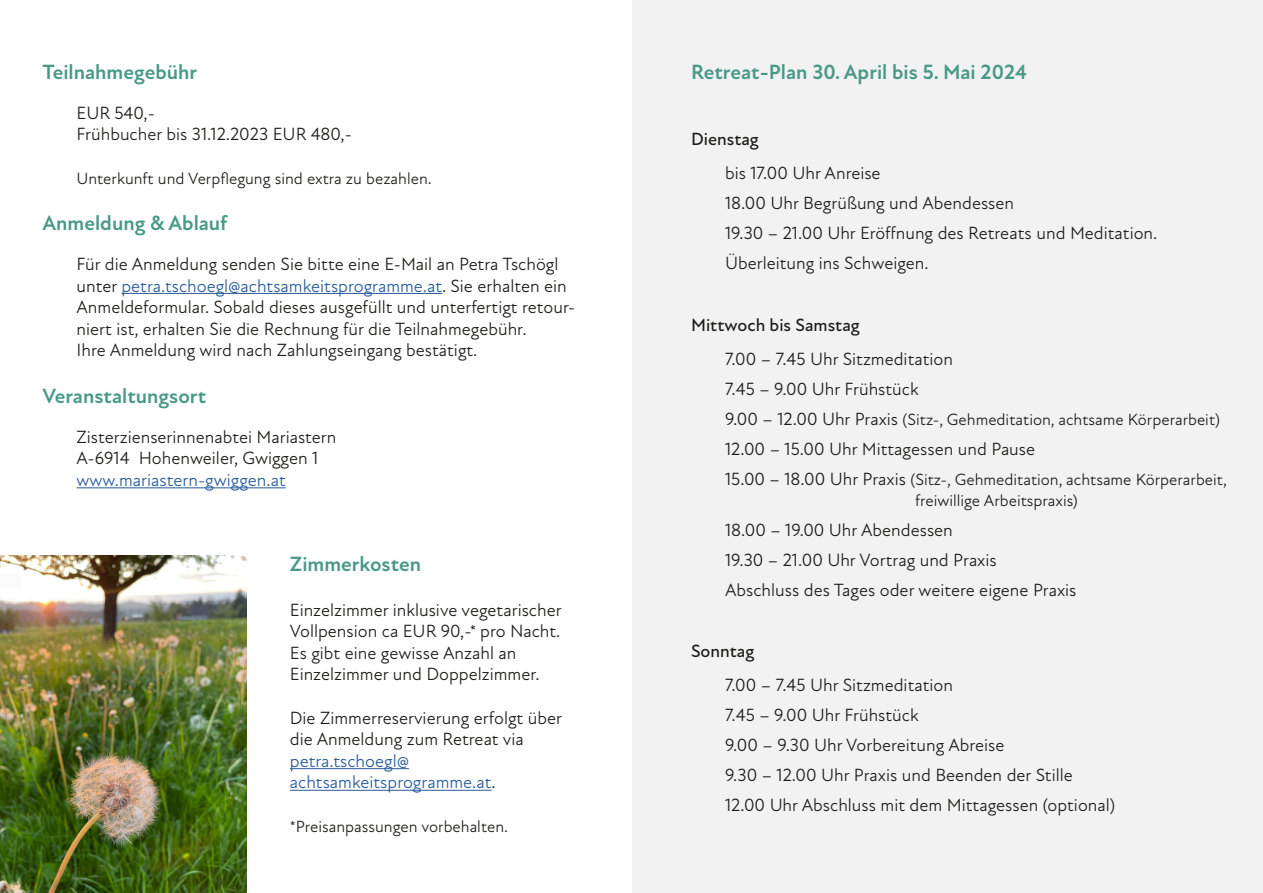
<style>
.page{position:relative;width:1263px;height:893px;background:#fff}
.page>*{position:absolute;margin:0;border:0;box-sizing:border-box;transform-origin:0 0}
.t1{font:700 21px "New Atten";color:#489986}
.t2{font:18px/21.6px "New Atten";color:#1d1d1b}
.t3{font:18px/21.6px "New Atten";color:#275b9c}
.t4{font:500 18px "New Atten";color:#1d1d1b}
.t5{font:16.5px/21px "New Atten";color:#1d1d1b}
.s1{color:#275b9c}
.s2{color:#1d1d1b}
.s3{font-size:18px}
</style>
<div class="page">
<div style="left:632px;top:0;width:631px;height:893px;background:#f3f2f3"></div>
<hr style="left:121px;top:293px;width:321px;height:1px;background:#275b9c">
<hr style="left:77px;top:487px;width:209px;height:1px;background:#275b9c">
<hr style="left:290px;top:768px;width:119px;height:1px;background:#275b9c">
<hr style="left:290px;top:790px;width:202px;height:1px;background:#275b9c">
<img style="left:0;top:555px;width:246px;height:338px">
<p class="t1" style="left:43px;top:60px;width:156px">Teilnahmegebühr</p>
<p class="t2" style="left:77px;top:102px;width:277px">EUR 540,-<br>Frühbucher bis 31.12.2023 EUR 480,-</p>
<p class="t5" style="left:77px;top:168px;width:357px">Unterkunft und Verpflegung sind extra zu bezahlen.</p>
<p class="t1" style="left:43px;top:211px;width:187px">Anmeldung &amp; Ablauf</p>
<p class="t2" style="left:77px;top:253px;width:500px">Für die Anmeldung senden Sie bitte eine E-Mail an Petra Tschögl unter <span class="s1">petra.tschoegl@achtsamkeitsprogramme.at</span>. Sie erhalten ein Anmeldeformular. Sobald dieses ausgefüllt und unterfertigt retour&shy;niert ist, erhalten Sie die Rechnung für die Teilnahmegebühr.<br>Ihre Anmeldung wird nach Zahlungseingang bestätigt.</p>
<p class="t1" style="left:43px;top:384px;width:165px">Veranstaltungsort</p>
<p class="t2" style="left:77px;top:426px;width:262px">Zisterzienserinnenabtei Mariastern<br>A-6914 Hohenweiler, Gwiggen 1</p>
<p class="t3" style="left:77px;top:469px;width:211px">www.mariastern-gwiggen.at</p>
<p class="t1" style="left:290px;top:551px;width:133px">Zimmerkosten</p>
<p class="t2" style="left:290px;top:599px;width:273px">Einzelzimmer inklusive vegetarischer Vollpension ca EUR 90,-* pro Nacht.<br>Es gibt eine gewisse Anzahl an Einzelzimmer und Doppelzimmer.</p>
<p class="t2" style="left:290px;top:707px;width:274px">Die Zimmerreservierung erfolgt über die Anmeldung zum Retreat via</p>
<p class="t3" style="left:290px;top:750px;width:207px">petra.tschoegl@ achtsamkeitsprogramme.at<span class="s2">.</span></p>
<p class="t5" style="left:290px;top:816px;width:220px">*Preisanpassungen vorbehalten.</p>
<p class="t1" style="left:691px;top:60px;width:337px">Retreat-Plan 30. April bis 5. Mai 2024</p>
<p class="t4" style="left:691px;top:128px;width:69px">Dienstag</p>
<p class="t2" style="left:725px;top:158px;width:434px;line-height:30px">bis 17.00 Uhr Anreise<br>18.00 Uhr Begrüßung und Abendessen<br>19.30 – 21.00 Uhr Eröffnung des Retreats und Meditation.<br>Überleitung ins Schweigen.</p>
<p class="t4" style="left:691px;top:314px;width:170px">Mittwoch bis Samstag</p>
<p class="t2" style="left:725px;top:344px;width:229px;line-height:30px">7.00 – 7.45 Uhr Sitzmeditation<br>7.45 – 9.00 Uhr Frühstück</p>
<p class="t5" style="left:725px;top:409px;width:497px"><span class="s3">9.00 – 12.00 Uhr Praxis</span> (Sitz-, Gehmeditation, achtsame Körperarbeit)</p>
<p class="t2" style="left:725px;top:438px;width:312px">12.00 – 15.00 Uhr Mittagessen und Pause</p>
<p class="t5" style="left:915px;top:469px;width:313px;text-indent:-190px"><span class="s3">15.00 – 18.00 Uhr Praxis</span> (Sitz-, Gehmeditation, achtsame Körperarbeit, freiwillige Arbeitspraxis)</p>
<p class="t2" style="left:725px;top:515px;width:353px;line-height:30px">18.00 – 19.00 Uhr Abendessen<br>19.30 – 21.00 Uhr Vortrag und Praxis<br>Abschluss des Tages oder weitere eigene Praxis</p>
<p class="t4" style="left:691px;top:640px;width:65px">Sonntag</p>
<p class="t2" style="left:725px;top:670px;width:392px;line-height:30px">7.00 – 7.45 Uhr Sitzmeditation<br>7.45 – 9.00 Uhr Frühstück<br>9.00 – 9.30 Uhr Vorbereitung Abreise<br>9.30 – 12.00 Uhr Praxis und Beenden der Stille 12.00 Uhr Abschluss mit dem Mittagessen (optional)</p>
</div>
